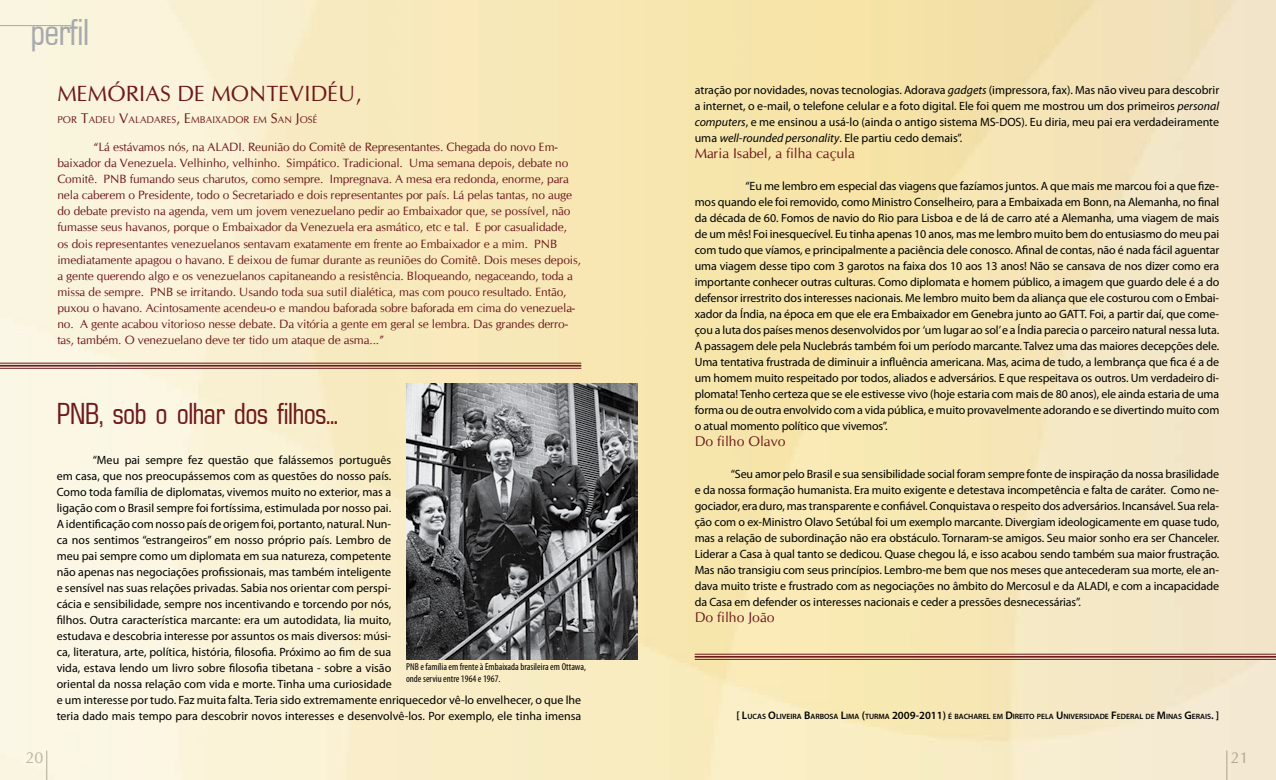
<style>
.page{position:relative;width:1276px;height:780px;background:#fff}
.page>*{position:absolute;margin:0;border:0;box-sizing:border-box;transform-origin:0 0}
.t1{font:37px "Eural Small DB Normal";color:#a7a9ac}
.t2{font:30px "Eural Small DB Normal";color:#6d191c}
.t3{font:22px "Cg Omega";color:#6d191c}
.t4{font:16px "Cg Omega";color:#939598}
.t5{font:14px "Cg Omega";color:#6d191c}
.t6{font:12px/16px "Myriad Pro";color:#000;text-align:justify}
.t7{font:12px/16px "Cg Omega";letter-spacing:-.01em;color:#6d191c}
.t8{font:condensed 10px/12px "Myriad Pro";color:#000}
.t9{font:9.8px "Cg Omega";color:#6d191c}
.t10{font:600 7.7px "Myriad Pro";color:#000}
.s1{font-size:14px}
.s2{font-style:italic}
.s3{font-size:11px}
</style>
<div class="page">
<img style="left:0;top:0;width:1276px;height:780px">
<hr style="left:0;top:368px;width:581px;height:1px;background:#6d191c">
<hr style="left:0;top:365px;width:581px;height:1px;background:#6d191c">
<hr style="left:0;top:363px;width:581px;height:1px;background:#6d191c">
<hr style="left:0;top:25px;width:71px;height:1px;background:#a7a9ac">
<img style="left:406px;top:383px;width:232px;height:276px">
<hr style="left:694px;top:659px;width:582px;height:1px;background:#6d191c">
<hr style="left:694px;top:656px;width:582px;height:1px;background:#6d191c">
<hr style="left:694px;top:653px;width:582px;height:1px;background:#6d191c">
<h1 class="t1" style="left:31px;top:12px;width:59px">perfil</h1>
<h3 class="t3" style="left:57px;top:82px;width:80px">Memórias</h3>
<h3 class="t3" style="left:177px;top:82px;width:69px">de Monte</h3>
<h3 class="t3" style="left:290px;top:82px;width:74px">vidéu,</h3>
<p class="t9" style="left:57px;top:115px;width:262px">POR <span class="s1">T</span>ADEU <span class="s1">V</span>ALADARES<span class="s1">, E</span>MBAIXADOR EM <span class="s1">S</span>AN <span class="s1">J</span>OSÉ</p>
<p class="t7" style="left:57px;top:139px;width:525px;text-indent:36px">“Lá estávamos nós, na ALADI. Reunião do Comitê de Representantes. Chegada do novo Em&shy;baixador da Venezuela. Velhinho, velhinho. Simpático. Tradicional. Uma semana depois, debate no Comitê. PNB fumando seus charutos, como sempre. Impregnava. A mesa era redonda, enorme, para nela caberem o Presidente, todo o Secretariado e dois representantes por país. Lá pelas tantas, no auge do debate previsto na agenda, vem um jovem venezuelano pedir ao Embaixador que, se possível, não fumasse seus havanos, porque o Embaixador da Venezuela era asmático, etc e tal. E por casualidade, os dois representantes venezuelanos sentavam exatamente em frente ao Embaixador e a mim. PNB imediatamente apagou o havano. E deixou de fumar durante as reuniões do Comitê. Dois meses depois, a gente querendo algo e os venezuelanos capitaneando a resistência. Bloqueando, negaceando, toda a missa de sempre. PNB se irritando. Usando toda sua sutil dialética, mas com pouco resultado. Então, puxou o havano. Acintosamente acendeu-o e mandou baforada sobre baforada em cima do venezuela&shy;no. A gente acabou vitorioso nesse debate. Da vitória a gente em geral se lembra. Das grandes derro&shy;tas, também. O venezuelano deve ter tido um ataque de asma...”</p>
<h2 class="t2" style="left:57px;top:397px;width:282px">PNB, sob o olhar dos filhos...</h2>
<p class="t6" style="left:57px;top:451px;width:526px;text-align:left;text-indent:36px">“Meu pai sempre fez questão que falássemos português<br>em casa, que nos preocupássemos com as questões do nosso país.<br>Como toda família de diplomatas, vivemos muito no exterior, mas a<br>ligação com o Brasil sempre foi fortíssima, estimulada por nosso pai.<br>A identificação com nosso país de origem foi, portanto, natural. Nun-<br>ca nos sentimos “estrangeiros” em nosso próprio país. Lembro de<br>meu pai sempre como um diplomata em sua natureza, competente<br>não apenas nas negociações profissionais, mas também inteligente<br>e sensível nas suas relações privadas. Sabia nos orientar com perspi-<br>cácia e sensibilidade, sempre nos incentivando e torcendo por nós,<br>filhos. Outra característica marcante: era um autodidata, lia muito,<br>estudava e descobria interesse por assuntos os mais diversos: músi-<br>ca, literatura, arte, política, história, filosofia. Próximo ao fim de sua<br>vida, estava lendo um livro sobre filosofia tibetana - sobre a visão<br>oriental da nossa relação com vida e morte. Tinha uma curiosidade<br>e um interesse por tudo. Faz muita falta. Teria sido extremamente enriquecedor vê-lo envelhecer, o que lhe teria dado mais tempo para descobrir novos interesses e desenvolvê-los. Por exemplo, ele tinha imensa</p>
<p class="t8" style="left:406px;top:660px;width:181px">PNB e família em frente à Embaixada brasileira em Ottawa, onde serviu entre 1964 e 1967.</p>
<p class="t6" style="left:694px;top:82px;width:526px">atração por novidades, novas tecnologias. Adorava <span class="s2">gadgets</span> (impressora, fax). Mas não viveu para descobrir a internet, o e-mail, o telefone celular e a foto digital. Ele foi quem me mostrou um dos primeiros <span class="s2">personal computers</span>, e me ensinou a usá-lo (ainda o antigo sistema MS-DOS). Eu diria, meu pai era verdadeiramente uma <span class="s2">well-rounded personality</span>. Ele partiu cedo demais”.</p>
<p class="t5" style="left:694px;top:145px;width:162px">Maria Isabel, a filha caçula</p>
<p class="t6" style="left:694px;top:178px;width:526px;text-indent:51px">“Eu me lembro em especial das viagens que fazíamos juntos. A que mais me marcou foi a que fize&shy;mos quando ele foi removido, como Ministro Conselheiro, para a Embaixada em Bonn, na Alemanha, no final da década de 60. Fomos de navio do Rio para Lisboa e de lá de carro até a Alemanha, uma viagem de mais de um mês! Foi inesquecível. Eu tinha apenas 10 anos, mas me lembro muito bem do entusiasmo do meu pai com tudo que víamos, e principalmente a paciência dele conosco. Afinal de contas, não é nada fácil aguentar uma viagem desse tipo com 3 garotos na faixa dos 10 aos 13 anos! Não se cansava de nos dizer como era importante conhecer outras culturas. Como diplomata e homem público, a imagem que guardo dele é a do defensor irrestrito dos interesses nacionais. Me lembro muito bem da aliança que ele costurou com o Embai&shy;xador da Índia, na época em que ele era Embaixador em Genebra junto ao GATT. Foi, a partir daí, que come&shy;çou a luta dos países menos desenvolvidos por ‘um lugar ao sol’ e a Índia parecia o parceiro natural nessa luta.<br>A passagem dele pela Nuclebrás também foi um período marcante. Talvez uma das maiores decepções dele.<br>Uma tentativa frustrada de diminuir a influência americana. Mas, acima de tudo, a lembrança que fica é a de um homem muito respeitado por todos, aliados e adversários. E que respeitava os outros. Um verdadeiro di&shy;plomata! Tenho certeza que se ele estivesse vivo (hoje estaria com mais de 80 anos), ele ainda estaria de uma forma ou de outra envolvido com a vida pública, e muito provavelmente adorando e se divertindo muito com o atual momento político que vivemos”.</p>
<p class="t5" style="left:694px;top:433px;width:92px">Do filho Olavo</p>
<p class="t6" style="left:694px;top:466px;width:526px;text-indent:36px">“Seu amor pelo Brasil e sua sensibilidade social foram sempre fonte de inspiração da nossa brasilidade e da nossa formação humanista. Era muito exigente e detestava incompetência e falta de caráter. Como ne&shy;gociador, era duro, mas transparente e confiável. Conquistava o respeito dos adversários. Incansável. Sua rela&shy;ção com o ex-Ministro Olavo Setúbal foi um exemplo marcante. Divergiam ideologicamente em quase tudo, mas a relação de subordinação não era obstáculo. Tornaram-se amigos. Seu maior sonho era ser Chanceler.<br>Liderar a Casa à qual tanto se dedicou. Quase chegou lá, e isso acabou sendo também sua maior frustração.<br>Mas não transigiu com seus princípios. Lembro-me bem que nos meses que antecederam sua morte, ele an&shy;dava muito triste e frustrado com as negociações no âmbito do Mercosul e da ALADI, e com a incapacidade da Casa em defender os interesses nacionais e ceder a pressões desnecessárias”.</p>
<p class="t5" style="left:694px;top:609px;width:81px">Do filho João</p>
<p class="t10" style="left:736px;top:711px;width:484px"><span class="s3">[ L</span>UCAS <span class="s3">O</span>LIVEIRA <span class="s3">B</span>ARBOSA <span class="s3">L</span>IMA <span class="s3">(</span>TURMA <span class="s3">2009-2011)</span> É BACHAREL EM <span class="s3">D</span>IREITO PELA <span class="s3">U</span> NIVERSIDADE <span class="s3">F</span>EDERAL DE <span class="s3">M</span>INAS <span class="s3">G</span>ERAIS<span class="s3">. ]</span></p>
<h3 class="t4" style="left:26px;top:748px;width:19px">20</h3>
<h3 class="t4" style="left:1230px;top:748px;width:19px">21</h3>
</div>
